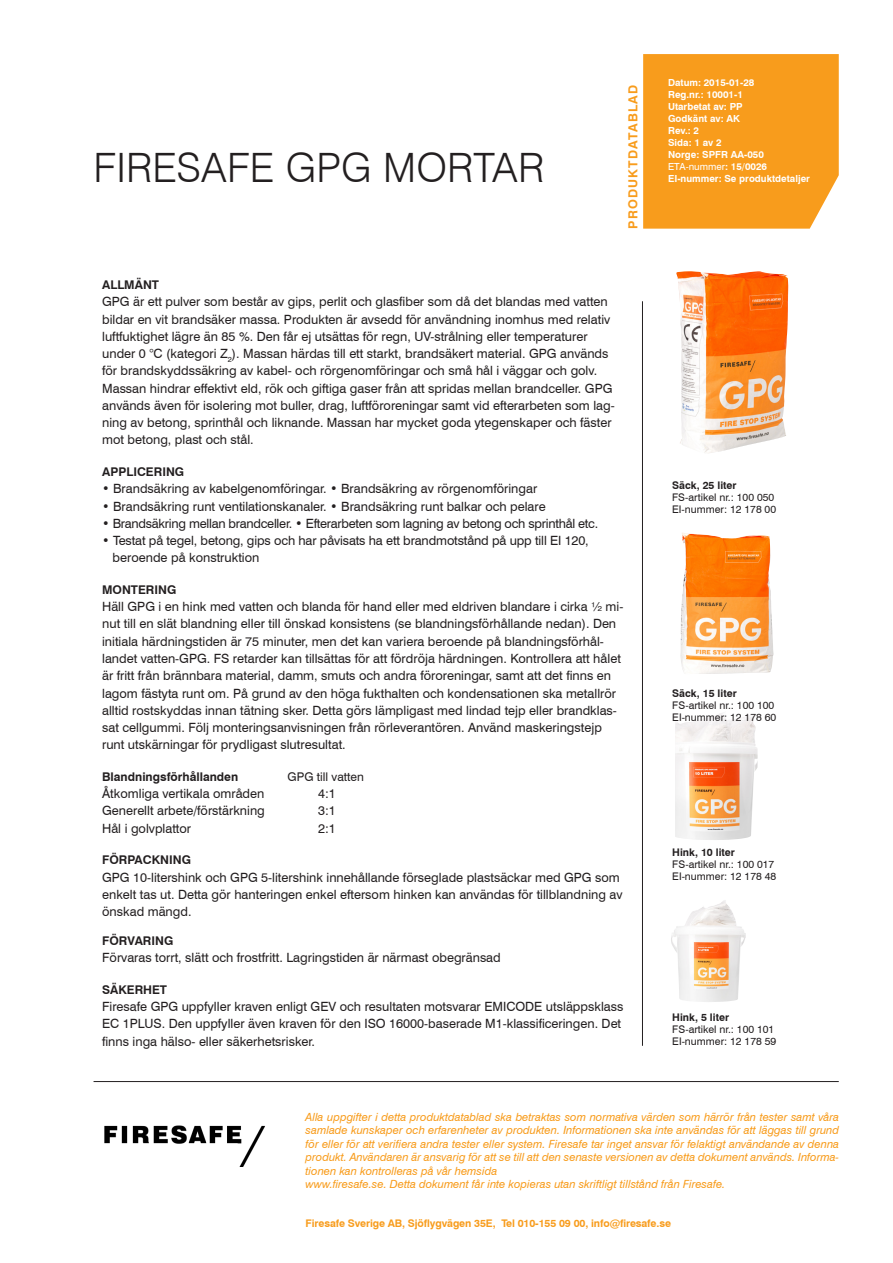
<style>
.page{position:relative;width:893px;height:1263px;background:#fff}
.page>*{position:absolute;margin:0;border:0;box-sizing:border-box;transform-origin:0 0}
.tittel{font:300 40.5px "Swiss 721 BT";letter-spacing:.005em;color:#231f20}
.brødtekst{font:12.75px/17.2px "Swiss 721 BT";color:#231f20}
.brødtekst-2{font:12.75px "Swiss 721 BT";letter-spacing:-.02em;color:#231f20}
.t1{font:700 12.6px "Swiss 721 BT";letter-spacing:.085em;color:#f89c1c}
.mellomtittel{font:700 12px "Swiss 721 BT";color:#231f20}
.brødtekst-3{font:700 12px "Swiss 721 BT";color:#231f20}
.brødtekst-4{font:12px "Swiss 721 BT";color:#231f20}
.brødtekst-5{font:italic 11.25px/13.5px "Swiss 721 BT";color:#f89c1c;text-align:justify}
.produkt_under{font:10.5px "Swiss 721 BT";color:#231f20}
.brødtekst-6{font:700 10.5px "Swiss 721 BT";letter-spacing:-.01em;color:#f89c1c}
.produkt_tittel{font:700 10.5px "Swiss 721 BT";color:#231f20}
.t2{font:700 9.75px "Swiss 721 BT";color:#fff}
.t3{font:9.75px "Swiss 721 BT";color:#fff}
.s1{font-weight:700}
</style>
<div class="page">
<img style="left:671px;top:900px;width:75px;height:102px">
<img style="left:675px;top:713px;width:82px;height:127px">
<div style="left:643px;top:54px;width:196px;height:175px;background:#f89c1c"></div>
<img style="left:104px;top:1125px;width:161px;height:41px">
<hr style="left:94px;top:1081px;width:745px;height:1px;background:#231f20">
<hr style="left:642px;top:301px;width:1px;height:745px;background:#231f20">
<img style="left:676px;top:271px;width:112px;height:182px">
<img style="left:680px;top:533px;width:94px;height:141px">
<p class="tittel" style="left:94px;top:143px;width:452px">FIRESAFE GPG MORTAR</p>
<p class="t1" style="left:625px;top:229px;width:145px;rotate:-90deg">PRODUKTDATABLAD</p>
<p class="mellomtittel" style="left:102px;top:278px;width:58px">ALLMÄNT</p>
<p class="brødtekst" style="left:102px;top:293px;width:514px">GPG är ett pulver som består av gips, perlit och glasfiber som då det blandas med vatten bildar en vit brandsäker massa. Produkten är avsedd för användning inomhus med relativ luftfuktighet lägre än 85 %. Den får ej utsättas för regn, UV-strålning eller temperaturer under 0 °C (kategori Z<sub>2</sub>). Massan härdas till ett starkt, brandsäkert material. GPG används för brandskyddssäkring av kabel- och rörgenomföringar och små hål i väggar och golv.<br>Massan hindrar effektivt eld, rök och giftiga gaser från att spridas mellan brandceller. GPG används även för isolering mot buller, drag, luftföroreningar samt vid efterarbeten som lag&shy;ning av betong, sprinthål och liknande. Massan har mycket goda ytegenskaper och fäster mot betong, plast och stål.</p>
<p class="mellomtittel" style="left:102px;top:464px;width:84px">APPLICERING</p>
<p class="brødtekst" style="left:102px;top:480px;width:437px">• Brandsäkring av kabelgenomföringar. • Brandsäkring av rörgenomföringar</p>
<p class="brødtekst" style="left:102px;top:497px;width:445px">• Brandsäkring runt ventilationskanaler. • Brandsäkring runt balkar och pelare</p>
<p class="brødtekst-2" style="left:102px;top:515px;width:498px">• Brandsäkring mellan brandceller. • Efterarbeten som lagning av betong och sprinthål etc.</p>
<p class="brødtekst" style="left:102px;top:532px;width:488px">• Testat på tegel, betong, gips och har påvisats ha ett brandmotstånd på upp till EI 120,</p>
<p class="brødtekst" style="left:113px;top:549px;width:148px">beroende på konstruktion</p>
<p class="mellomtittel" style="left:102px;top:582px;width:76px">MONTERING</p>
<p class="brødtekst" style="left:102px;top:598px;width:523px">Häll GPG i en hink med vatten och blanda för hand eller med eldriven blandare i cirka ½ mi&shy;nut till en slät blandning eller till önskad konsistens (se blandningsförhållande nedan). Den initiala härdningstiden är 75 minuter, men det kan variera beroende på blandningsförhål&shy;landet vatten-GPG. FS retarder kan tillsättas för att fördröja härdningen. Kontrollera att hålet är fritt från brännbara material, damm, smuts och andra föroreningar, samt att det finns en lagom fästyta runt om. På grund av den höga fukthalten och kondensationen ska metallrör alltid rostskyddas innan tätning sker. Detta görs lämpligast med lindad tejp eller brandklas&shy;sat cellgummi. Följ monteringsanvisningen från rörleverantören. Använd maskeringstejp runt utskärningar för prydligast slutresultat.</p>
<p class="brødtekst-3" style="left:102px;top:769px;width:138px">Blandningsförhållanden</p>
<p class="brødtekst-4" style="left:288px;top:769px;width:78px">GPG till vatten</p>
<p class="brødtekst" style="left:102px;top:785px;width:164px">Åtkomliga vertikala områden</p>
<p class="brødtekst" style="left:318px;top:785px;width:19px">4:1</p>
<p class="brødtekst" style="left:102px;top:802px;width:164px">Generellt arbete/förstärkning</p>
<p class="brødtekst" style="left:318px;top:802px;width:19px">3:1</p>
<p class="brødtekst" style="left:102px;top:819px;width:91px">Hål i golvplattor</p>
<p class="brødtekst" style="left:318px;top:819px;width:19px">2:1</p>
<p class="mellomtittel" style="left:102px;top:853px;width:90px">FÖRPACKNING</p>
<p class="brødtekst" style="left:102px;top:868px;width:522px">GPG 10-litershink och GPG 5-litershink innehållande förseglade plastsäckar med GPG som enkelt tas ut. Detta gör hanteringen enkel eftersom hinken kan användas för tillblandning av önskad mängd.</p>
<p class="mellomtittel" style="left:102px;top:933px;width:73px">FÖRVARING</p>
<p class="brødtekst" style="left:102px;top:949px;width:400px">Förvaras torrt, slätt och frostfritt. Lagringstiden är närmast obegränsad</p>
<p class="mellomtittel" style="left:102px;top:982px;width:66px">SÄKERHET</p>
<p class="brødtekst" style="left:102px;top:998px;width:523px">Firesafe GPG uppfyller kraven enligt GEV och resultaten motsvarar EMICODE utsläppsklass<br>EC 1PLUS. Den uppfyller även kraven för den ISO 16000-baserade M1-klassificeringen. Det finns inga hälso- eller säkerhetsrisker.</p>
<p class="t2" style="left:668px;top:77px;width:88px">Datum: 2015-01-28</p>
<p class="t2" style="left:668px;top:89px;width:76px">Reg.nr.: 10001-1</p>
<p class="t2" style="left:668px;top:101px;width:76px">Utarbetat av: PP</p>
<p class="t2" style="left:668px;top:113px;width:74px">Godkänt av: AK</p>
<p class="t2" style="left:668px;top:125px;width:33px">Rev.: 2</p>
<p class="t2" style="left:668px;top:137px;width:55px">Sida: 1 av 2</p>
<p class="t2" style="left:668px;top:149px;width:97px">Norge: SPFR AA-050</p>
<p class="t3" style="left:668px;top:161px;width:101px">ETA-nummer<span class="s1">: 15/0026</span></p>
<p class="t2" style="left:668px;top:173px;width:143px">EI-nummer: Se produktdetaljer</p>
<p class="produkt_tittel" style="left:672px;top:479px;width:66px">Säck, 25 liter</p>
<p class="produkt_under" style="left:672px;top:491px;width:104px">FS-artikel nr.: 100 050</p>
<p class="produkt_under" style="left:672px;top:503px;width:105px">EI-nummer: 12 178 00</p>
<p class="produkt_tittel" style="left:672px;top:687px;width:66px">Säck, 15 liter</p>
<p class="produkt_under" style="left:672px;top:699px;width:104px">FS-artikel nr.: 100 100</p>
<p class="produkt_under" style="left:672px;top:711px;width:105px">EI-nummer: 12 178 60</p>
<p class="produkt_tittel" style="left:672px;top:845px;width:64px">Hink, 10 liter</p>
<p class="produkt_under" style="left:672px;top:857px;width:104px">FS-artikel nr.: 100 017</p>
<p class="produkt_under" style="left:672px;top:869px;width:105px">EI-nummer: 12 178 48</p>
<p class="produkt_tittel" style="left:672px;top:1011px;width:58px">Hink, 5 liter</p>
<p class="produkt_under" style="left:672px;top:1023px;width:104px">FS-artikel nr.: 100 101</p>
<p class="produkt_under" style="left:672px;top:1035px;width:105px">EI-nummer: 12 178 59</p>
<p class="brødtekst-5" style="left:306px;top:1110px;width:535px">Alla uppgifter i detta produktdatablad ska betraktas som normativa värden som härrör från tester samt våra samlade kunskaper och erfarenheter av produkten. Informationen ska inte användas för att läggas till grund för eller för att verifiera andra tester eller system. Firesafe tar inget ansvar för felaktigt användande av denna produkt. Användaren är ansvarig för att se till att den senaste versionen av detta dokument används. Informa&shy;tionen kan kontrolleras på vår hemsida</p>
<p class="brødtekst-5" style="left:306px;top:1177px;width:421px">www.firesafe.se. Detta dokument får inte kopieras utan skriftligt tillstånd från Firesafe.</p>
<p class="brødtekst-6" style="left:306px;top:1217px;width:367px">Firesafe Sverige AB, Sjöflygvägen 35E, Tel 010-155 09 00, info@firesafe.se</p>
</div>
